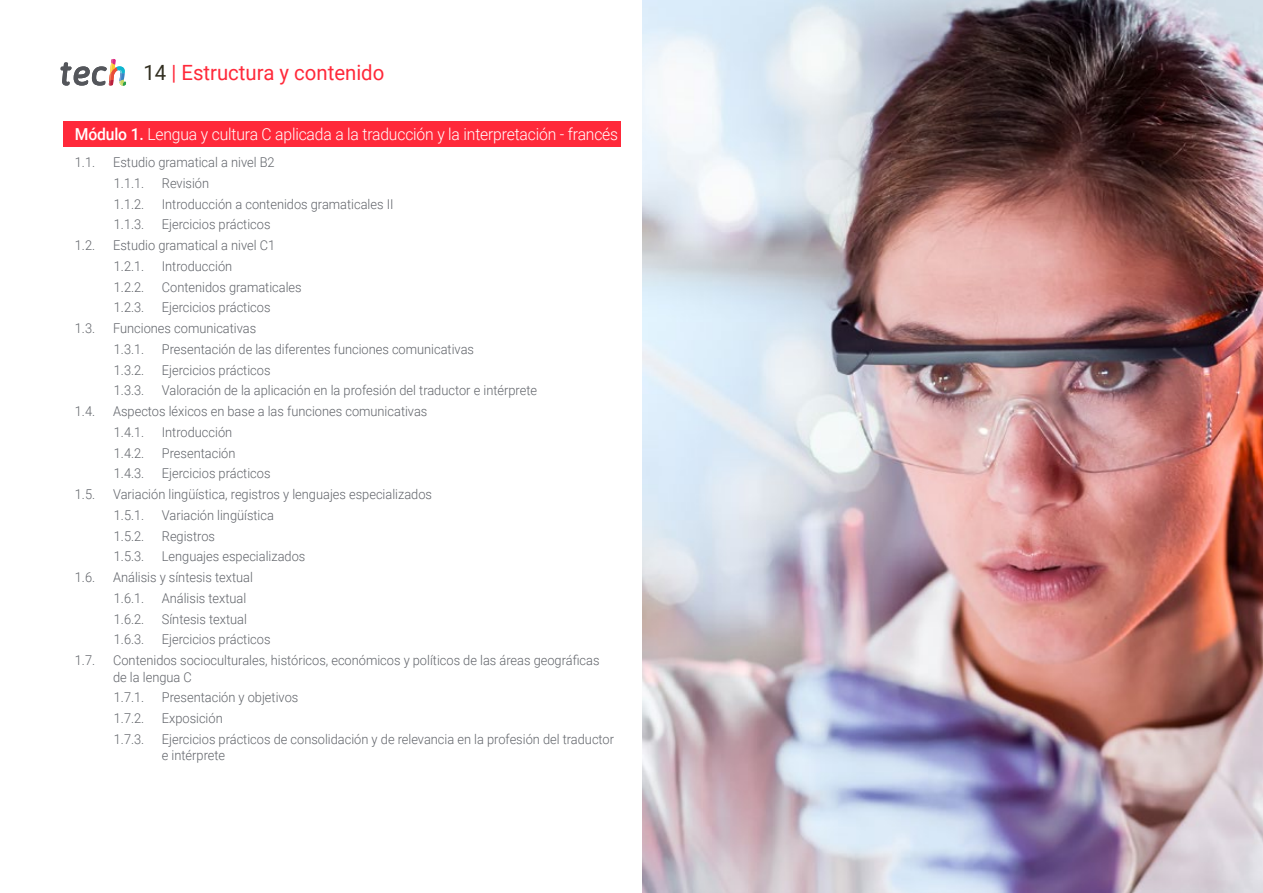
<style>
.page{position:relative;width:1263px;height:893px;background:#fff}
.page>*{position:absolute;margin:0;border:0;box-sizing:border-box;transform-origin:0 0}
.t1{font:21px "Roboto";color:#ff293a}
.t2{font:300 16.5px "Roboto";letter-spacing:-.01em;color:#fff;scale:.95 1}
.t3{font:300 13.5px/20.7px "Roboto";color:#61646a;scale:.95 1}
.s1{color:#312e20}
.s2{font-weight:500}
</style>
<div class="page">
<img style="left:642px;top:0;width:621px;height:893px">
<div style="left:64px;top:121px;width:557px;height:25px;background:#ff293a"></div>
<svg style="left:61px;top:59px;width:65px;height:27px"></svg>
<h1 class="t1" style="left:144px;top:57px;width:242px"><span class="s1">14</span> | Estructura y contenido</h1>
<p class="t2" style="left:75px;top:123px;width:573px"><span class="s2">Módulo 1.</span> Lengua y cultura C aplicada a la traducción y la interpretación - francés</p>
<p class="t3" style="left:75px;top:151px;width:23px">1.1.</p>
<p class="t3" style="left:113px;top:151px;width:172px">Estudio gramatical a nivel B2<br>1.1.1.</p>
<p class="t3" style="left:162px;top:172px;width:51px">Revisión</p>
<p class="t3" style="left:114px;top:193px;width:34px">1.1.2.</p>
<p class="t3" style="left:162px;top:193px;width:245px">Introducción a contenidos gramaticales II</p>
<p class="t3" style="left:114px;top:214px;width:34px">1.1.3.</p>
<p class="t3" style="left:162px;top:214px;width:116px">Ejercicios prácticos</p>
<p class="t3" style="left:75px;top:234px;width:23px">1.2.</p>
<p class="t3" style="left:113px;top:234px;width:172px">Estudio gramatical a nivel C1<br>1.2.1.</p>
<p class="t3" style="left:162px;top:255px;width:76px">Introducción</p>
<p class="t3" style="left:114px;top:276px;width:34px">1.2.2.</p>
<p class="t3" style="left:162px;top:276px;width:149px">Contenidos gramaticales</p>
<p class="t3" style="left:114px;top:297px;width:34px">1.2.3.</p>
<p class="t3" style="left:162px;top:297px;width:116px">Ejercicios prácticos</p>
<p class="t3" style="left:75px;top:317px;width:23px">1.3.</p>
<p class="t3" style="left:113px;top:317px;width:152px">Funciones comunicativas<br>1.3.1.</p>
<p class="t3" style="left:162px;top:338px;width:330px">Presentación de las diferentes funciones comunicativas</p>
<p class="t3" style="left:114px;top:359px;width:34px">1.3.2.</p>
<p class="t3" style="left:162px;top:359px;width:116px">Ejercicios prácticos</p>
<p class="t3" style="left:114px;top:380px;width:34px">1.3.3.</p>
<p class="t3" style="left:162px;top:380px;width:396px">Valoración de la aplicación en la profesión del traductor e intérprete</p>
<p class="t3" style="left:75px;top:400px;width:23px">1.4.</p>
<p class="t3" style="left:113px;top:400px;width:332px">Aspectos léxicos en base a las funciones comunicativas<br>1.4.1.</p>
<p class="t3" style="left:162px;top:421px;width:76px">Introducción</p>
<p class="t3" style="left:114px;top:442px;width:34px">1.4.2.</p>
<p class="t3" style="left:162px;top:442px;width:79px">Presentación</p>
<p class="t3" style="left:114px;top:463px;width:34px">1.4.3.</p>
<p class="t3" style="left:162px;top:463px;width:116px">Ejercicios prácticos</p>
<p class="t3" style="left:75px;top:483px;width:23px">1.5.</p>
<p class="t3" style="left:113px;top:483px;width:337px">Variación lingüística, registros y lenguajes especializados<br>1.5.1.</p>
<p class="t3" style="left:162px;top:504px;width:120px">Variación lingüística</p>
<p class="t3" style="left:114px;top:525px;width:34px">1.5.2.</p>
<p class="t3" style="left:162px;top:525px;width:58px">Registros</p>
<p class="t3" style="left:114px;top:546px;width:34px">1.5.3.</p>
<p class="t3" style="left:162px;top:546px;width:153px">Lenguajes especializados</p>
<p class="t3" style="left:75px;top:566px;width:23px">1.6.</p>
<p class="t3" style="left:113px;top:566px;width:149px">Análisis y síntesis textual<br>1.6.1.</p>
<p class="t3" style="left:162px;top:587px;width:90px">Análisis textual</p>
<p class="t3" style="left:114px;top:608px;width:34px">1.6.2.</p>
<p class="t3" style="left:162px;top:608px;width:91px">Síntesis textual</p>
<p class="t3" style="left:114px;top:629px;width:34px">1.6.3.</p>
<p class="t3" style="left:162px;top:629px;width:116px">Ejercicios prácticos</p>
<p class="t3" style="left:75px;top:649px;width:23px">1.7.</p>
<p class="t3" style="left:113px;top:652px;width:513px;line-height:16.5px">Contenidos socioculturales, históricos, económicos y políticos de las áreas geográficas de la lengua C</p>
<p class="t3" style="left:114px;top:687px;width:34px">1.7.1.</p>
<p class="t3" style="left:162px;top:687px;width:145px">Presentación y objetivos</p>
<p class="t3" style="left:114px;top:707px;width:34px">1.7.2.</p>
<p class="t3" style="left:162px;top:707px;width:66px">Exposición</p>
<p class="t3" style="left:114px;top:728px;width:34px">1.7.3.</p>
<p class="t3" style="left:162px;top:730px;width:477px;line-height:16.5px">Ejercicios prácticos de consolidación y de relevancia en la profesión del traductor e intérprete</p>
</div>
